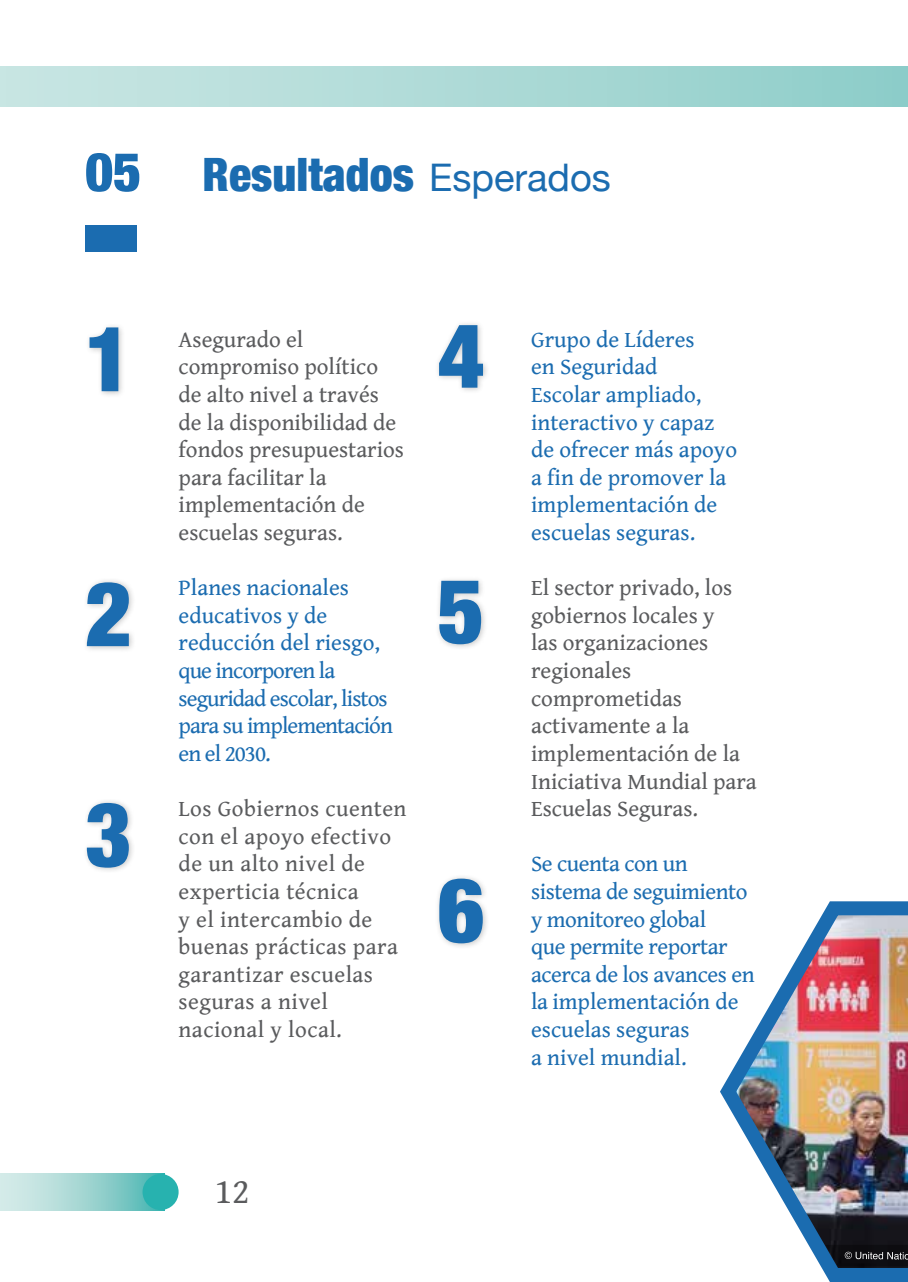
<style>
.page{position:relative;width:908px;height:1282px;background:#fff}
.page>*{position:absolute;margin:0;border:0;box-sizing:border-box;transform-origin:0 0}
.t1{font:900 condensed 90px "Helvetica Neue";color:#1b6cb0}
.t2{font:900 condensed 54px "Helvetica Neue";color:#1b6cb0}
.t3{font:900 condensed 46px "Helvetica Neue";color:#1b6cb0}
.t4{font:36px "Gentium Book Basic";color:#5a5b5d}
.t5{font:23px/27.6px "Gentium Book Basic";color:#5a5b5d}
.t6{font:23px/27.6px "Gentium Book Basic";letter-spacing:.02em;color:#5a5b5d}
.t7{font:23px/27.6px "Gentium Book Basic";letter-spacing:-.02em;color:#1b6cb0}
.t8{font:23px/27.6px "Gentium Book Basic";color:#1b6cb0}
.t9{font:23px/27.6px "Gentium Book Basic";letter-spacing:-.04em;color:#1b6cb0}
.s1{font-weight:400;font-stretch:normal;font-size:38px}
</style>
<div class="page">
<div style="left:0;top:67px;width:907px;height:39px;background:linear-gradient(to right,#cbe7e4,#8fceca)"></div>
<svg style="left:0;top:1173px;width:156px;height:36px;background:#a4d7d4"></svg>
<div style="left:142px;top:1173px;width:36px;height:36px;background:#27b2af;border-radius:50%"></div>
<div style="left:85px;top:322px;width:41px;height:76px;background:#000;opacity:.23"></div>
<div style="left:435px;top:320px;width:55px;height:74px;background:#000;opacity:.23"></div>
<div style="left:82px;top:577px;width:54px;height:76px;background:#000;opacity:.23"></div>
<div style="left:435px;top:576px;width:54px;height:74px;background:#000;opacity:.23"></div>
<div style="left:82px;top:797px;width:54px;height:77px;background:#000;opacity:.23"></div>
<div style="left:435px;top:873px;width:55px;height:76px;background:#000;opacity:.23"></div>
<img style="left:720px;top:901px;width:187px;height:380px">
<div style="left:85px;top:225px;width:51px;height:26px;background:#1b6cb0"></div>
<svg style="left:825px;top:1244px;width:82px;height:22px;background:#20252d"></svg>
<h2 class="t2" style="left:85px;top:127px;width:58px">05</h2>
<h3 class="t3" style="left:202px;top:136px;width:409px">Resultados <span class="s1">Esperados</span></h3>
<h1 class="t1" style="left:85px;top:285px;width:48px">1</h1>
<h1 class="t1" style="left:437px;top:281px;width:48px">4</h1>
<p class="t5" style="left:178px;top:324px;width:227px">Asegurado el compromiso político de alto nivel a través de la disponibilidad de fondos presupuestarios para facilitar la implementación de escuelas seguras.</p>
<p class="t9" style="left:178px;top:573px;width:216px">Planes nacionales educativos y de reducción del riesgo, que incorporen la seguridad escolar, listos para su implementación en el 2030.</p>
<p class="t6" style="left:178px;top:794px;width:229px">Los Gobiernos cuenten con el apoyo efectivo de un alto nivel de experticia técnica<br>y el intercambio de buenas prácticas para garantizar escuelas seguras a nivel nacional y local.</p>
<h1 class="t1" style="left:85px;top:540px;width:48px">2</h1>
<h1 class="t1" style="left:437px;top:537px;width:48px">5</h1>
<h1 class="t1" style="left:85px;top:760px;width:48px">3</h1>
<h1 class="t1" style="left:437px;top:836px;width:48px">6</h1>
<h3 class="t4" style="left:215px;top:1164px;width:36px">12</h3>
<p class="t8" style="left:531px;top:324px;width:207px">Grupo de Líderes<br>en Seguridad<br>Escolar ampliado, interactivo y capaz de ofrecer más apoyo a fin de promover la implementación de escuelas seguras.</p>
<p class="t5" style="left:531px;top:573px;width:227px">El sector privado, los gobiernos locales y<br>las organizaciones regionales comprometidas activamente a la implementación de la<br>Iniciativa Mundial para<br>Escuelas Seguras.</p>
<p class="t7" style="left:531px;top:849px;width:225px">Se cuenta con un sistema de seguimiento y monitoreo global<br>que permite reportar acerca de los avances en la implementación de escuelas seguras<br>a nivel mundial.</p>
</div>
